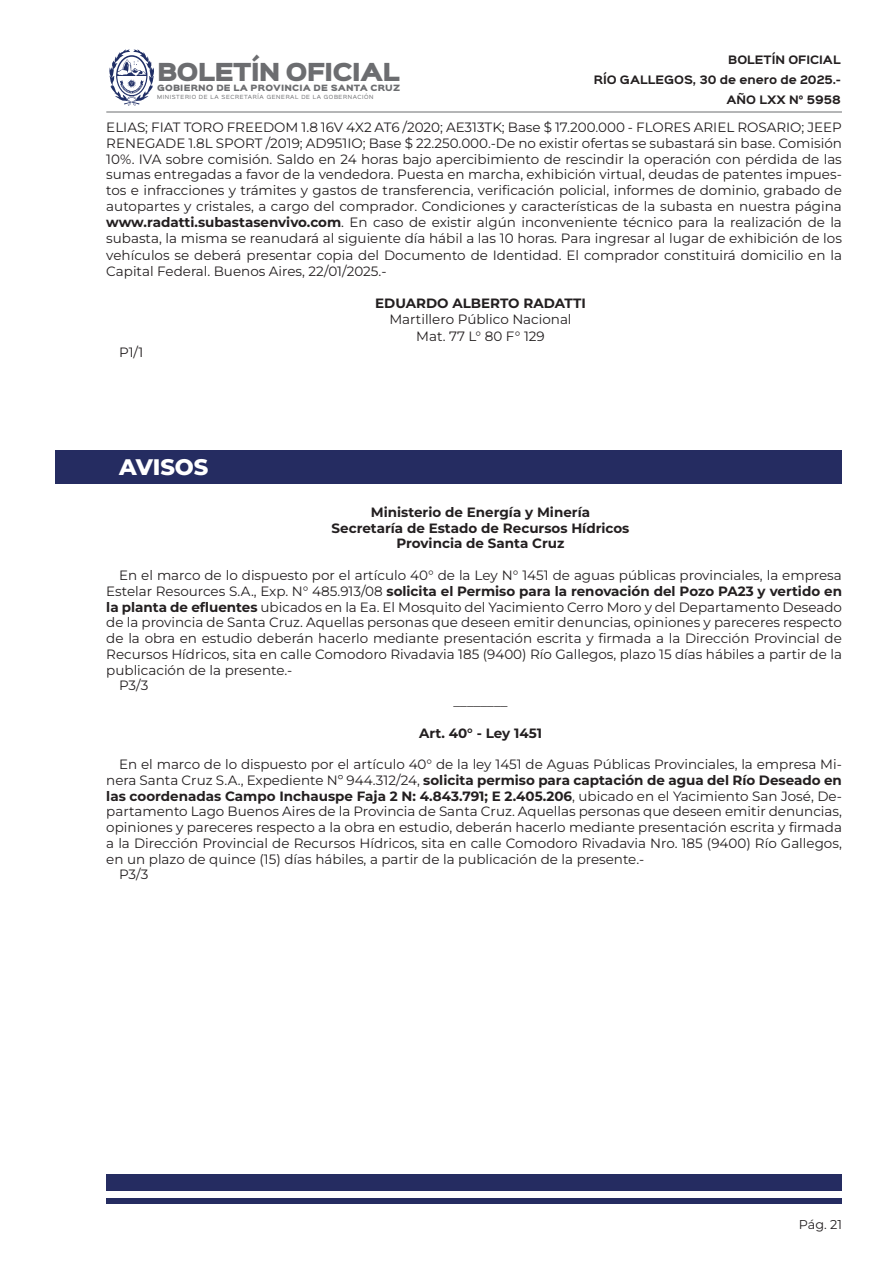
<style>
.page{position:relative;width:893px;height:1263px;background:#fff}
.page>*{position:absolute;margin:0;border:0;box-sizing:border-box;transform-origin:0 0}
.t1{font:800 22.5px "Montserrat";color:#fff}
.t2{font:22.35px "Sinkin Sans 900 X Black";letter-spacing:-.04em;color:#6c6d70}
.t3{font:13.5px/15.8px "Montserrat";color:#231f20;text-align:justify}
.No_Spacing{font:700 13.5px "Montserrat";color:#231f20}
.t4{font:12.75px "Montserrat";color:#231f20}
.t5{font:700 10.5px/20px "Sinkin Sans 700";color:#231f20;text-align:right}
.t6{font:7.8px "Sinkin Sans 900 X Black";letter-spacing:.02em;color:#6c6d70}
.t7{font:5.1px "Sinkin Sans 400";letter-spacing:.12em;color:#6c6d70}
.s1{font-weight:700}
</style>
<div class="page">
<svg style="left:109px;top:49px;width:45px;height:57px"></svg>
<hr style="left:106px;top:112px;width:736px;height:1px;background:#6c6d70">
<div style="left:55px;top:451px;width:787px;height:33px;background:#252c61"></div>
<div style="left:106px;top:1175px;width:736px;height:16px;background:#252c61"></div>
<div style="left:106px;top:1198px;width:736px;height:5px;background:#252c61"></div>
<h2 class="t2" style="left:157px;top:61px;width:244px">BOLETÍN OFICIAL</h2>
<p class="t6" style="left:157px;top:84px;width:245px">GOBIERNO DE LA PROVINCIA DE SANTA CRUZ</p>
<p class="t7" style="left:157px;top:93px;width:218px">MINISTERIO DE LA SECRETARÍA GENERAL DE LA GOBERNACIÓN</p>
<p class="t5" style="left:594px;top:50px;width:248px">BOLETÍN OFICIAL<br>RÍO GALLEGOS, 30 de enero de 2025.-<br>AÑO LXX N° 5958</p>
<p class="t3" style="left:106px;top:119px;width:737px">ELIAS; FIAT TORO FREEDOM 1.8 16V 4X2 AT6 /2020; AE313TK; Base $ 17.200.000 - FLORES ARIEL ROSARIO; JEEP RENEGADE 1.8L SPORT /2019; AD951IO; Base $ 22.250.000.-De no existir ofertas se subastará sin base. Comisión 10%. IVA sobre comisión. Saldo en 24 horas bajo apercibimiento de rescindir la operación con pérdida de las sumas entregadas a favor de la vendedora. Puesta en marcha, exhibición virtual, deudas de patentes impues&shy;tos e infracciones y trámites y gastos de transferencia, verificación policial, informes de dominio, grabado de autopartes y cristales, a cargo del comprador. Condiciones y características de la subasta en nuestra página <span class="s1">www.radatti.subastasenvivo.com</span>. En caso de existir algún inconveniente técnico para la realización de la subasta, la misma se reanudará al siguiente día hábil a las 10 horas. Para ingresar al lugar de exhibición de los vehículos se deberá presentar copia del Documento de Identidad. El comprador constituirá domicilio en la Capital Federal. Buenos Aires, 22/01/2025.-</p>
<p class="No_Spacing" style="left:375px;top:294px;width:212px">EDUARDO ALBERTO RADATTI</p>
<p class="t3" style="left:389px;top:311px;width:184px">Martillero Público Nacional</p>
<p class="t3" style="left:416px;top:327px;width:130px">Mat. 77 L° 80 F° 129</p>
<p class="t3" style="left:119px;top:344px;width:26px">P1/1</p>
<p class="t1" style="left:119px;top:452px;width:91px">AVISOS</p>
<p class="No_Spacing" style="left:371px;top:502px;width:221px">Ministerio de Energía y Minería</p>
<p class="No_Spacing" style="left:332px;top:518px;width:299px">Secretaría de Estado de Recursos Hídricos</p>
<p class="No_Spacing" style="left:396px;top:534px;width:170px">Provincia de Santa Cruz</p>
<p class="t3" style="left:106px;top:567px;width:737px;text-indent:13px">En el marco de lo dispuesto por el artículo 40° de la Ley N° 1451 de aguas públicas provinciales, la empresa Estelar Resources S.A., Exp. N° 485.913/08 <span class="s1">solicita el Permiso para la renovación del Pozo PA23 y vertido en la planta de efluentes</span> ubicados en la Ea. El Mosquito del Yacimiento Cerro Moro y del Departamento Deseado de la provincia de Santa Cruz. Aquellas personas que deseen emitir denuncias, opiniones y pareceres respecto de la obra en estudio deberán hacerlo mediante presentación escrita y firmada a la Dirección Provincial de Recursos Hídricos, sita en calle Comodoro Rivadavia 185 (9400) Río Gallegos, plazo 15 días hábiles a partir de la publicación de la presente.-</p>
<p class="t3" style="left:119px;top:677px;width:31px">P3/3</p>
<p class="t3" style="left:453px;top:693px;width:55px">________</p>
<p class="No_Spacing" style="left:419px;top:723px;width:124px">Art. 40° - Ley 1451</p>
<p class="t3" style="left:106px;top:756px;width:737px;text-indent:13px">En el marco de lo dispuesto por el artículo 40° de la ley 1451 de Aguas Públicas Provinciales, la empresa Mi&shy;nera Santa Cruz S.A., Expediente Nº 944.312/24, <span class="s1">solicita permiso para captación de agua del Río Deseado en las coordenadas Campo Inchauspe Faja 2 N: 4.843.791; E 2.405.206</span>, ubicado en el Yacimiento San José, De&shy;partamento Lago Buenos Aires de la Provincia de Santa Cruz. Aquellas personas que deseen emitir denuncias, opiniones y pareceres respecto a la obra en estudio, deberán hacerlo mediante presentación escrita y firmada a la Dirección Provincial de Recursos Hídricos, sita en calle Comodoro Rivadavia Nro. 185 (9400) Río Gallegos, en un plazo de quince (15) días hábiles, a partir de la publicación de la presente.-</p>
<p class="t3" style="left:119px;top:866px;width:31px">P3/3</p>
<p class="t4" style="left:799px;top:1215px;width:45px">Pág. 21</p>
</div>
